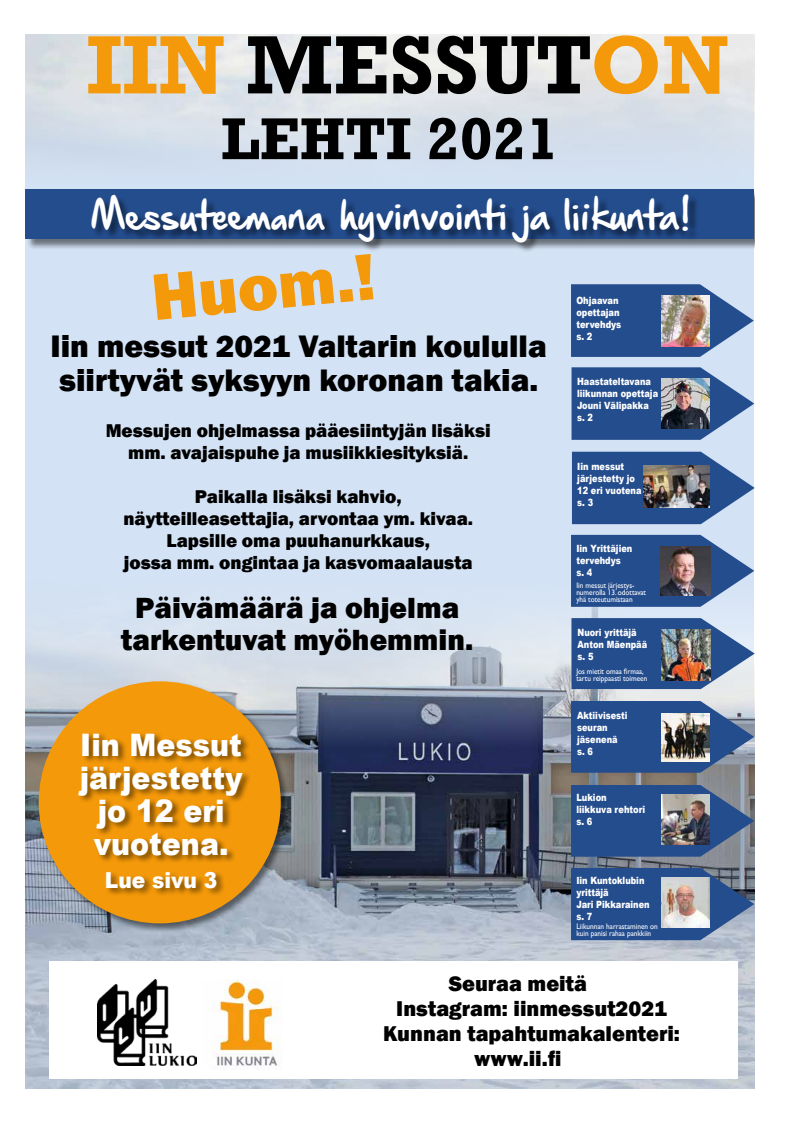
<style>
.page{position:relative;width:794px;height:1134px;background:#fff}
.page>*{position:absolute;margin:0;border:0;box-sizing:border-box;transform-origin:0 0}
.t1{font:700 84px "Rockwell";color:#000}
.t2{font:800 68px "Franklin Gothic";color:#f4990a}
.t3{font:700 60px "Rockwell";color:#000}
.t4{font:800 32px/34px "Franklin Gothic";color:#000}
.t5{font:900 31px/33px "Arial";color:#fff;text-align:center;scale:.92 1}
.t6{font:800 30px/32px "Franklin Gothic";color:#000;text-align:center}
.t7{font:24px "Hand Of Sean Pro";color:#fff}
.t8{font:800 22px "Franklin Gothic";color:#000}
.t9{font:900 22px "Arial";color:#fff;scale:.92 1}
.t10{font:800 19px/22px "Franklin Gothic";color:#000;text-align:center}
.t11{font:900 10px/12px "Arial";color:#fff;scale:.82 1}
.t12{font:900 10px/12px "Arial";color:#fff;scale:.83 1}
.t13{font:8px/7px "Gill Sans";color:#fff;scale:.91 1}
.s1{color:#f4990a}
</style>
<div class="page">
<div style="left:26px;top:34px;width:728px;height:1054px;background:#d3e2f5"></div>
<img style="left:26px;top:607px;width:728px;height:481px">
<img style="left:26px;top:34px;width:728px;height:121px">
<div style="left:26px;top:190px;width:739px;height:60px;background:#000;opacity:.5"></div>
<div style="left:26px;top:190px;width:728px;height:49px;background:#244d8e"></div>
<div style="left:49px;top:962px;width:688px;height:117px;background:#fff"></div>
<img style="left:97px;top:980px;width:100px;height:85px">
<img style="left:212px;top:980px;width:68px;height:87px">
<svg style="left:571px;top:284px;width:183px;height:73px"></svg>
<svg style="left:571px;top:367px;width:183px;height:73px"></svg>
<div style="left:92px;top:195px;width:607px;height:58px;background:#000;opacity:.5"></div>
<div style="left:755px;top:188px;width:22px;height:65px;background:#fff"></div>
<svg style="left:572px;top:452px;width:182px;height:72px"></svg>
<svg style="left:571px;top:535px;width:183px;height:72px"></svg>
<svg style="left:571px;top:701px;width:183px;height:72px;background:#3d5f95"></svg>
<svg style="left:571px;top:868px;width:183px;height:72px;background:#385b92"></svg>
<img style="left:661px;top:378px;width:48px;height:51px">
<img style="left:661px;top:296px;width:48px;height:50px">
<svg style="left:571px;top:785px;width:183px;height:72px;background:#36588e"></svg>
<img style="left:661px;top:794px;width:48px;height:50px">
<svg style="left:571px;top:618px;width:183px;height:71px;background:#476a9f"></svg>
<img style="left:661px;top:630px;width:49px;height:51px">
<img style="left:661px;top:877px;width:48px;height:50px">
<div style="left:37px;top:680px;width:253px;height:253px;background:#000;opacity:.5"></div>
<div style="left:39px;top:681px;width:242px;height:242px;background:#f4990a;border-radius:50%"></div>
<div style="left:77px;top:732px;width:174px;height:165px;background:#000;opacity:.5"></div>
<img style="left:661px;top:713px;width:48px;height:48px">
<img style="left:643px;top:465px;width:66px;height:43px">
<img style="left:661px;top:547px;width:49px;height:48px">
<h1 class="t1" style="left:86px;top:14px;width:643px"><span class="s1">IIN</span> MESSUT<span class="s1">ON</span></h1>
<h3 class="t3" style="left:221px;top:103px;width:340px">LEHTI 2021</h3>
<h3 class="t7" style="left:91px;top:207px;width:601px">Messuteemana hyvinvointi ja liikunta!</h3>
<h2 class="t2" style="left:148px;top:253px;width:226px;rotate:-5deg">Huom.!</h2>
<h3 class="t4" style="left:50px;top:329px;width:498px">Iin messut 2021 Valtarin koululla siirtyvät syksyyn koronan takia.</h3>
<h3 class="t10" style="left:106px;top:420px;width:386px">Messujen ohjelmassa pääesiintyjän lisäksi mm. avajaispuhe ja musiikkiesityksiä.</h3>
<h3 class="t10" style="left:123px;top:486px;width:351px">Paikalla lisäksi kahvio, näytteilleasettajia, arvontaa ym. kivaa.<br>Lapsille oma puuhanurkkaus,<br>jossa mm. ongintaa ja kasvomaalausta</h3>
<h3 class="t6" style="left:121px;top:592px;width:353px">Päivämäärä ja ohjelma tarkentuvat myöhemmin.</h3>
<h3 class="t5" style="left:80px;top:727px;width:178px">Iin Messut järjestetty jo 12 eri vuotena.</h3>
<h3 class="t9" style="left:105px;top:864px;width:124px">Lue sivu 3</h3>
<p class="t12" style="left:576px;top:294px;width:56px">Ohjaavan opettajan tervehdys s. 2</p>
<p class="t11" style="left:577px;top:375px;width:100px">Haastateltavana liikunnan opettaja<br>Jouni Välipakka s. 2</p>
<p class="t11" style="left:577px;top:460px;width:80px">Iin messut järjestetty jo<br>12 eri vuotena s. 3</p>
<p class="t11" style="left:576px;top:542px;width:70px">Iin Yrittäjien tervehdys<br>s. 4</p>
<p class="t13" style="left:576px;top:581px;width:78px">Iin messut järjestys&shy;numerolla 13. odottavat yhä toteutumistaan</p>
<p class="t11" style="left:577px;top:626px;width:87px">Nuori yrittäjä<br>Anton Mäenpää s. 5</p>
<p class="t13" style="left:576px;top:668px;width:80px">Jos mietit omaa firmaa, tartu reippaasti toimeen</p>
<p class="t11" style="left:577px;top:709px;width:63px">Aktiivisesti seuran jäsenenä s. 6</p>
<p class="t12" style="left:576px;top:791px;width:84px">Lukion<br>liikkuva rehtori s. 6</p>
<p class="t11" style="left:576px;top:874px;width:91px">Iin Kuntoklubin yrittäjä<br>Jari Pikkarainen s. 7</p>
<p class="t13" style="left:576px;top:923px;width:91px">Liikunnan harrastaminen on kuin panisi rahaa pankkiin</p>
<h3 class="t8" style="left:449px;top:969px;width:140px">Seuraa meitä</h3>
<h3 class="t8" style="left:396px;top:994px;width:272px">Instagram: iinmessut2021</h3>
<h3 class="t8" style="left:383px;top:1019px;width:298px">Kunnan tapahtumakalenteri:</h3>
<h3 class="t8" style="left:474px;top:1044px;width:89px">www.ii.fi</h3>
</div>
